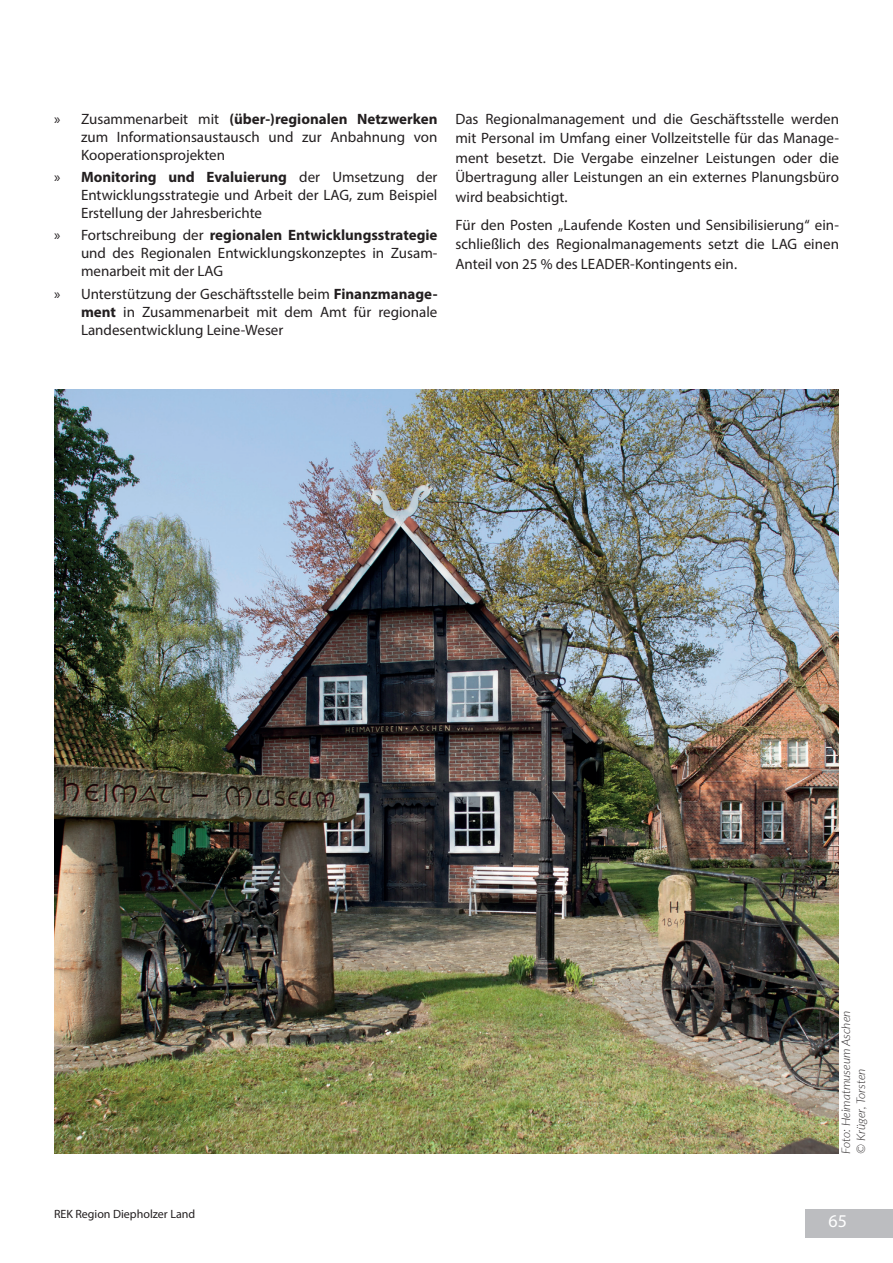
<style>
.page{position:relative;width:893px;height:1263px;background:#fff}
.page>*{position:absolute;margin:0;border:0;box-sizing:border-box;transform-origin:0 0}
.t1{font:18px "Myriad Pro";color:#fff}
.t2{font:15px/18px "Myriad Pro";color:#231f20;text-align:justify}
.t3{font:italic 300 12px/15px "Lato";color:#231f20}
.t4{font:12px "Myriad Pro";color:#231f20}
.s1{font-weight:700}
</style>
<div class="page">
<div style="left:805px;top:1209px;width:88px;height:28px;background:#bcbdc0"></div>
<img style="left:54px;top:389px;width:785px;height:765px">
<p class="t2" style="left:81px;top:110px;width:358px;text-indent:-27px">» Zusammenarbeit mit <span class="s1">(über-)regionalen Netzwerken </span>zum Informationsaustausch und zur Anbahnung von Kooperationsprojekten</p>
<p class="t2" style="left:81px;top:168px;width:358px;text-indent:-27px">» <span class="s1">Monitoring und Evaluierung</span> der Umsetzung der Entwicklungsstrategie und Arbeit der LAG, zum Beispiel Erstellung der Jahresberichte</p>
<p class="t2" style="left:81px;top:226px;width:358px;text-indent:-27px">» Fortschreibung der <span class="s1">regionalen Entwicklungsstrategie </span>und des Regionalen Entwicklungskonzeptes in Zusam&shy;menarbeit mit der LAG</p>
<p class="t2" style="left:81px;top:284px;width:358px;text-indent:-27px">» Unterstützung der Geschäftsstelle beim <span class="s1">Finanzmanage&shy;ment</span> in Zusammenarbeit mit dem Amt für regionale Landesentwicklung Leine-Weser</p>
<p class="t2" style="left:455px;top:109px;width:385px;line-height:19.5px">Das Regionalmanagement und die Geschäftsstelle werden mit Personal im Umfang einer Vollzeitstelle für das Manage&shy;ment besetzt. Die Vergabe einzelner Leistungen oder die Übertragung aller Leistungen an ein externes Planungsbüro wird beabsichtigt.</p>
<p class="t2" style="left:455px;top:215px;width:385px;line-height:19.5px">Für den Posten „Laufende Kosten und Sensibilisierung“ ein&shy;schließlich des Regionalmanagements setzt die LAG einen Anteil von 25 % des LEADER-Kontingents ein.</p>
<p class="t4" style="left:54px;top:1206px;width:143px">REK Region Diepholzer Land</p>
<p class="t3" style="left:838px;top:1154px;width:145px;rotate:-90deg">Foto: Heimatmuseum Aschen © Krüger, Torsten</p>
<p class="t1" style="left:828px;top:1209px;width:20px">65</p>
</div>
